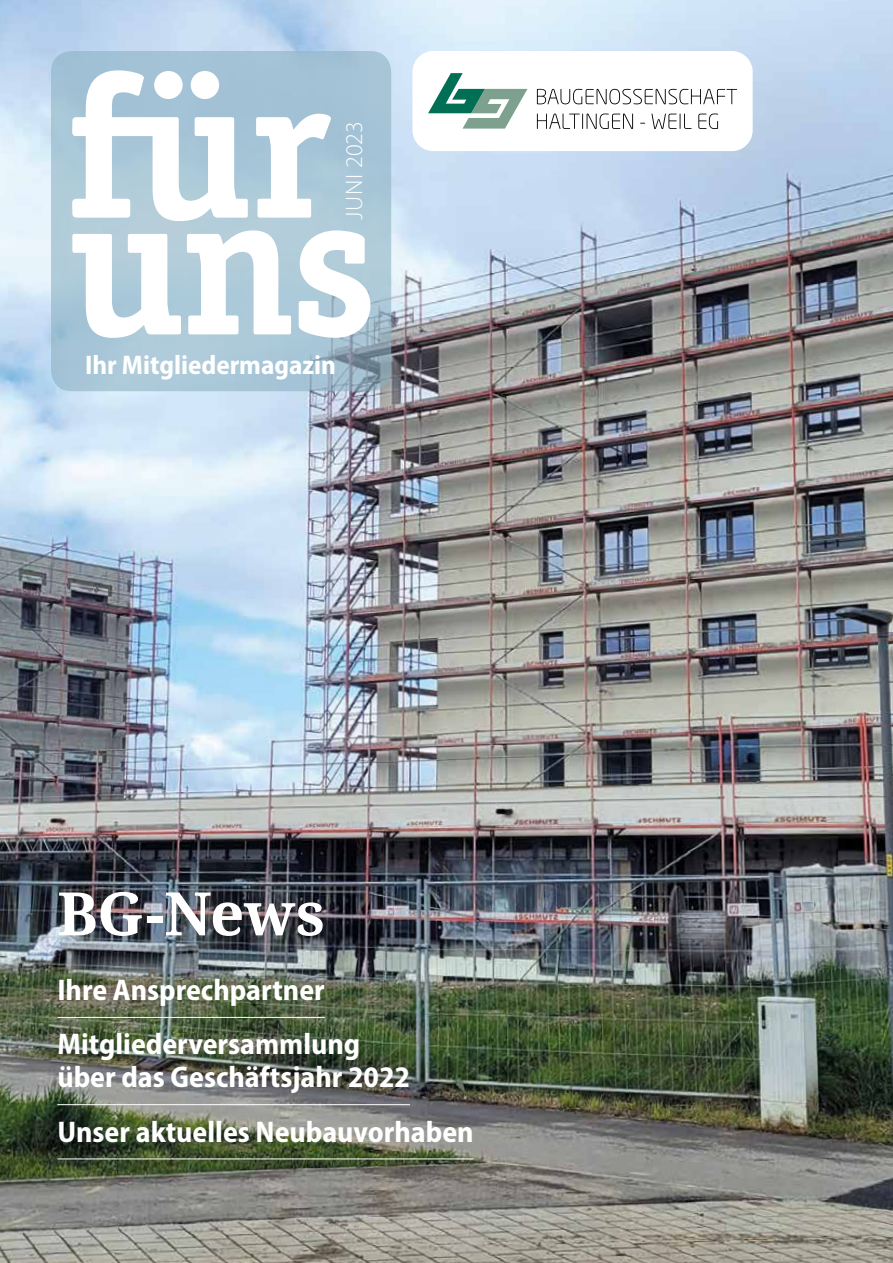
<style>
.page{position:relative;width:893px;height:1263px;background:#fff}
.page>*{position:absolute;margin:0;border:0;box-sizing:border-box;transform-origin:0 0}
.t1{font:700 60px "Droid Serif";letter-spacing:-.005em;color:#fff}
.t2{font:700 semi-condensed 30px/54.3px "Myriad Pro";color:#fff}
.t3{font:700 semi-condensed 27px "Myriad Pro";color:#fff}
.t4{font:300 24px "Myriad Pro";letter-spacing:.015em;color:#fff}
</style>
<div class="page">
<img style="left:0;top:0;width:893px;height:1263px">
<svg style="left:51px;top:51px;width:340px;height:340px;background:#a5c2d3"></svg>
<svg style="left:72px;top:70px;width:298px;height:268px"></svg>
<div style="left:412px;top:51px;width:341px;height:100px;background:#fff;border-radius:21px"></div>
<svg style="left:537px;top:89px;width:200px;height:15px"></svg>
<svg style="left:537px;top:114px;width:96px;height:15px"></svg>
<svg style="left:651px;top:114px;width:41px;height:15px"></svg>
<svg style="left:698px;top:114px;width:20px;height:15px"></svg>
<svg style="left:428px;top:73px;width:99px;height:56px"></svg>
<hr style="left:57px;top:1017px;width:268px;height:1px;background:#fff">
<hr style="left:57px;top:1104px;width:353px;height:1px;background:#fff">
<hr style="left:57px;top:1158px;width:417px;height:1px;background:#fff">
<p class="t4" style="left:340px;top:220px;width:100px;rotate:-90deg">JUNI 2023</p>
<p class="t3" style="left:85px;top:347px;width:252px">Ihr Mitgliedermagazin</p>
<h1 class="t1" style="left:57px;top:872px;width:269px">BG-News</h1>
<p class="t2" style="left:57px;top:962px;width:304px">Ihre Ansprechpartner<br>Mitgliederversammlung</p>
<p class="t2" style="left:57px;top:1049px;width:418px">über das Geschäftsjahr 2022<br>Unser aktuelles Neubauvorhaben</p>
</div>
